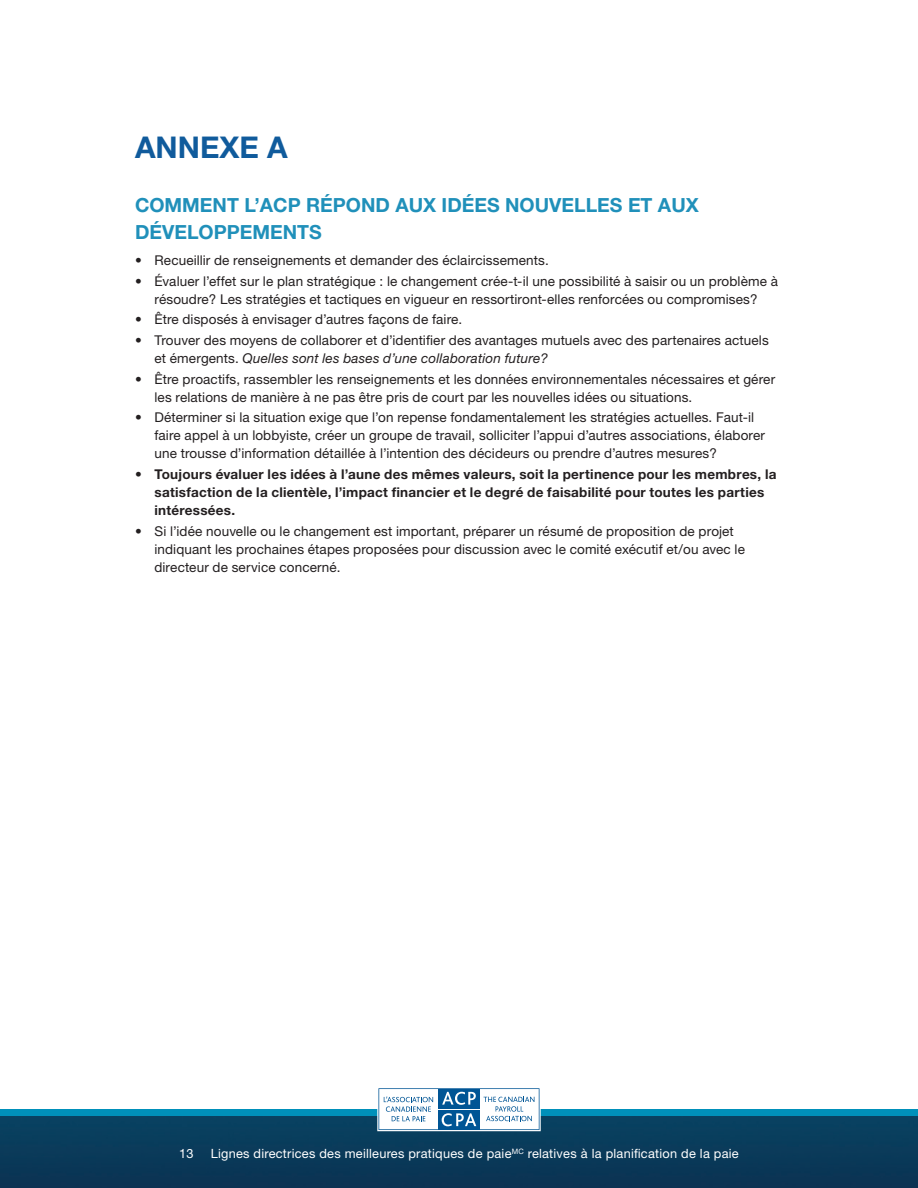
<style>
.page{position:relative;width:918px;height:1188px;background:#fff}
.page>*{position:absolute;margin:0;border:0;box-sizing:border-box;transform-origin:0 0}
.t1{font:700 30px "Helvetica Neue";color:#105b9c}
.t2{font:700 19.5px/27px "Helvetica Neue";color:#2090ba}
.t3{font:13.5px/18px "Helvetica Neue";letter-spacing:.01em;color:#231f20}
.t4{font:700 13.5px/18px "Helvetica Neue";letter-spacing:.02em;color:#231f20}
.t5{font:12.75px "Helvetica Neue";letter-spacing:.02em;color:#fff}
.s1{font-style:italic}
.s2{font-weight:400}
</style>
<div class="page">
<div style="left:0;top:1115px;width:918px;height:73px;background:#093a5a"></div>
<div style="left:0;top:1109px;width:918px;height:6px;background:#0090ba"></div>
<div style="left:377px;top:1087px;width:164px;height:44px;background:#fff"></div>
<svg style="left:378px;top:1088px;width:162px;height:42px"></svg>
<h1 class="t1" style="left:135px;top:129px;width:154px">Annexe A</h1>
<h2 class="t2" style="left:135px;top:191px;width:140px">Comment l’ACP</h2>
<h2 class="t2" style="left:135px;top:191px;width:565px;text-indent:171px">répond aux idées nouvelles et aux développements</h2>
<p class="t3" style="left:135px;top:251px;width:415px">• Recueillir de renseignements et demander des éclaircissements.</p>
<p class="t3" style="left:135px;top:272px;width:645px;text-align:center">• Évaluer l’effet sur le plan stratégique : le changement crée-t-il une possibilité à saisir ou un problème à résoudre? Les stratégies et tactiques en vigueur en ressortiront-elles renforcées ou compromises?</p>
<p class="t3" style="left:135px;top:310px;width:329px">• Être disposés à envisager d’autres façons de faire.</p>
<p class="t3" style="left:154px;top:331px;width:616px;text-indent:-19px">• Trouver des moyens de collaborer et d’identifier des avantages mutuels avec des partenaires actuels et émergents. <span class="s1">Quelles sont les bases d’une collaboration future?</span></p>
<p class="t3" style="left:154px;top:370px;width:622px;text-indent:-19px">• Être proactifs, rassembler les renseignements et les données environnementales nécessaires et gérer les relations de manière à ne pas être pris de court par les nouvelles idées ou situations.</p>
<p class="t3" style="left:154px;top:409px;width:612px;text-indent:-19px">• Déterminer si la situation exige que l’on repense fondamentalement les stratégies actuelles. Faut-il faire appel à un lobbyiste, créer un groupe de travail, solliciter l’appui d’autres associations, élaborer une trousse d’information détaillée à l’intention des décideurs ou prendre d’autres mesures?</p>
<p class="t4" style="left:154px;top:465px;width:624px;text-indent:-19px"><span class="s2">•</span> Toujours évaluer les idées à l’aune des mêmes valeurs, soit la pertinence pour les membres, la satisfaction de la clientèle, l’impact financier et le degré de faisabilité pour toutes les parties intéressées.</p>
<p class="t3" style="left:154px;top:522px;width:592px;text-indent:-19px">• Si l’idée nouvelle ou le changement est important, préparer un résumé de proposition de projet indiquant les prochaines étapes proposées pour discussion avec le comité exécutif et/ou avec le directeur de service concerné.</p>
<p class="t5" style="left:179px;top:1146px;width:16px">13</p>
<p class="t5" style="left:211px;top:1146px;width:530px">Lignes directrices des meilleures pratiques de paie<sup>MC</sup> relatives à la planification de la paie</p>
</div>
